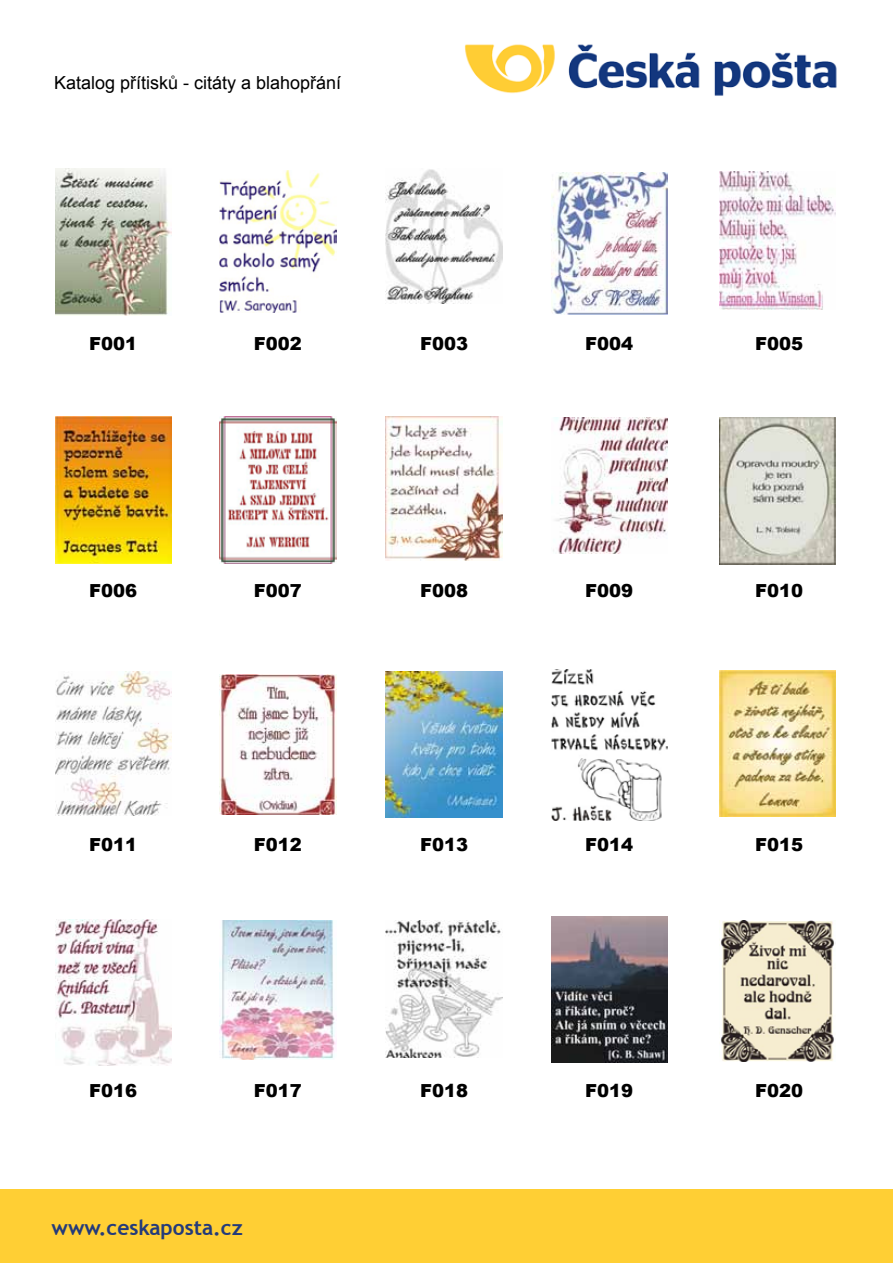
<style>
.page{position:relative;width:893px;height:1263px;background:#fff}
.page>*{position:absolute;margin:0;border:0;box-sizing:border-box;transform-origin:0 0}
.t1{font:700 21px "Trebuchet MS";color:#243b7a}
.t2{font:900 18px "Arial";color:#000}
.t3{font:18px "Arial";color:#000}
</style>
<div class="page">
<div style="left:0;top:1189px;width:893px;height:74px;background:#ffcf34"></div>
<img style="left:464px;top:44px;width:373px;height:52px">
<img style="left:55px;top:169px;width:116px;height:146px">
<img style="left:220px;top:170px;width:116px;height:143px">
<img style="left:386px;top:169px;width:116px;height:135px">
<img style="left:551px;top:173px;width:116px;height:141px">
<img style="left:719px;top:172px;width:117px;height:137px">
<img style="left:55px;top:416px;width:116px;height:147px">
<img style="left:386px;top:416px;width:116px;height:144px">
<img style="left:719px;top:418px;width:117px;height:146px">
<img style="left:220px;top:416px;width:116px;height:147px">
<img style="left:551px;top:418px;width:116px;height:135px">
<img style="left:55px;top:671px;width:116px;height:145px">
<img style="left:220px;top:674px;width:116px;height:141px">
<img style="left:386px;top:671px;width:116px;height:147px">
<img style="left:551px;top:669px;width:116px;height:151px">
<img style="left:719px;top:670px;width:117px;height:146px">
<img style="left:55px;top:919px;width:116px;height:146px">
<img style="left:386px;top:920px;width:116px;height:137px">
<img style="left:721px;top:920px;width:113px;height:141px">
<img style="left:220px;top:920px;width:116px;height:139px">
<img style="left:551px;top:916px;width:116px;height:147px">
<p class="t3" style="left:54px;top:71px;width:289px">Katalog přítisků - citáty a blahopřání</p>
<p class="t2" style="left:89px;top:330px;width:50px">F001</p>
<p class="t2" style="left:254px;top:330px;width:50px">F002</p>
<p class="t2" style="left:420px;top:330px;width:50px">F003</p>
<p class="t2" style="left:585px;top:330px;width:50px">F004</p>
<p class="t2" style="left:755px;top:330px;width:50px">F005</p>
<p class="t2" style="left:89px;top:577px;width:50px">F006</p>
<p class="t2" style="left:254px;top:577px;width:50px">F007</p>
<p class="t2" style="left:420px;top:577px;width:50px">F008</p>
<p class="t2" style="left:585px;top:577px;width:50px">F009</p>
<p class="t2" style="left:755px;top:577px;width:50px">F010</p>
<p class="t2" style="left:89px;top:831px;width:50px">F011</p>
<p class="t2" style="left:254px;top:831px;width:50px">F012</p>
<p class="t2" style="left:420px;top:831px;width:50px">F013</p>
<p class="t2" style="left:585px;top:831px;width:50px">F014</p>
<p class="t2" style="left:755px;top:831px;width:50px">F015</p>
<p class="t2" style="left:89px;top:1078px;width:50px">F016</p>
<p class="t2" style="left:254px;top:1078px;width:50px">F017</p>
<p class="t2" style="left:420px;top:1078px;width:50px">F018</p>
<p class="t2" style="left:585px;top:1078px;width:50px">F019</p>
<p class="t2" style="left:755px;top:1078px;width:50px">F020</p>
<p class="t1" style="left:52px;top:1214px;width:193px">www.ceskaposta.cz</p>
</div>
